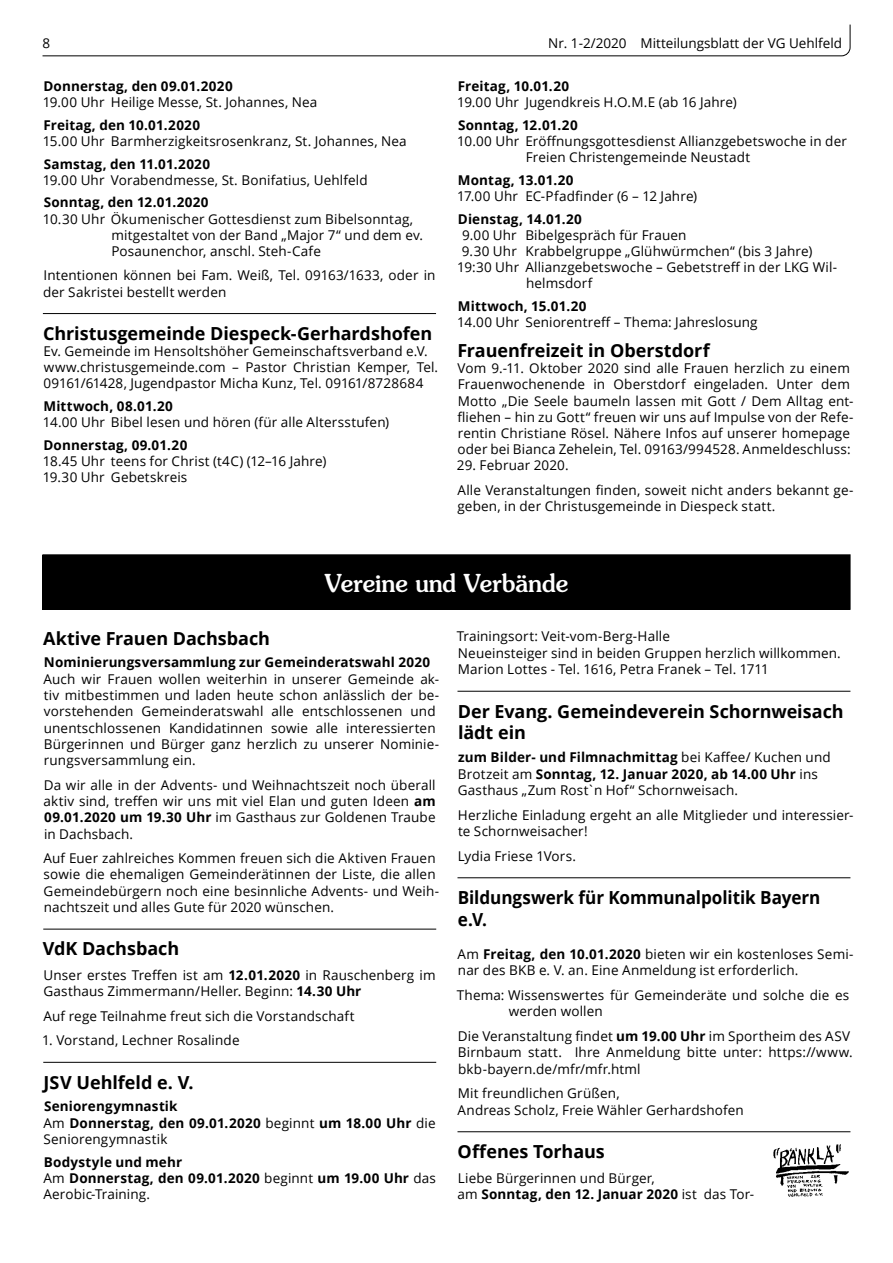
<style>
.page{position:relative;width:893px;height:1263px;background:#fff}
.page>*{position:absolute;margin:0;border:0;box-sizing:border-box;transform-origin:0 0}
.t1{font:500 24.75px "Souvenir";color:#fff;scale:.95 1}
.t2{font:700 18px/21.8px "Open Sans";letter-spacing:-.005em;color:#000}
.t3{font:700 18px/21.8px "Open Sans";letter-spacing:-.005em;color:#000;scale:.95 1}
.t4{font:13.5px/16.4px "Open Sans";letter-spacing:.01em;color:#000}
.t5{font:700 13.5px/16.4px "Open Sans";letter-spacing:.015em;color:#000}
.s1{font-weight:700}
.s2{font-weight:400}
</style>
<div class="page">
<svg style="left:42px;top:24px;width:809px;height:33px"></svg>
<hr style="left:43px;top:313px;width:393px;height:1px;background:#000">
<div style="left:43px;top:555px;width:807px;height:54px;background:#000"></div>
<div style="left:43px;top:554px;width:807px;height:56px;border:1px solid #000"></div>
<hr style="left:43px;top:929px;width:393px;height:1px;background:#000">
<hr style="left:43px;top:1062px;width:393px;height:1px;background:#000">
<hr style="left:457px;top:691px;width:393px;height:1px;background:#000">
<hr style="left:457px;top:877px;width:393px;height:1px;background:#000">
<hr style="left:457px;top:1131px;width:393px;height:1px;background:#000">
<img style="left:773px;top:1144px;width:76px;height:53px">
<p class="t4" style="left:43px;top:34px;width:9px">8</p>
<p class="t4" style="left:548px;top:34px;width:295px">Nr. 1-2/2020 Mitteilungsblatt der VG Uehlfeld</p>
<p class="t5" style="left:43px;top:78px;width:191px">Donnerstag, den 09.01.2020</p>
<p class="t4" style="left:43px;top:94px;width:276px">19.00 Uhr Heilige Messe, St. Johannes, Nea</p>
<p class="t5" style="left:43px;top:116px;width:158px">Freitag, den 10.01.2020</p>
<p class="t4" style="left:43px;top:133px;width:365px">15.00 Uhr Barmherzigkeitsrosenkranz, St. Johannes, Nea</p>
<p class="t5" style="left:44px;top:155px;width:168px">Samstag, den 11.01.2020</p>
<p class="t4" style="left:43px;top:171px;width:326px">19.00 Uhr Vorabendmesse, St. Bonifatius, Uehlfeld</p>
<p class="t5" style="left:44px;top:194px;width:166px">Sonntag, den 12.01.2020</p>
<p class="t4" style="left:111px;top:210px;width:313px;text-indent:-68px">10.30 Uhr Ökumenischer Gottesdienst zum Bibelsonntag, mitgestaltet von der Band „Major 7“ und dem ev.<br>Posaunenchor, anschl. Steh-Cafe</p>
<p class="t4" style="left:43px;top:267px;width:394px">Intentionen können bei Fam. Weiß, Tel. 09163/1633, oder in der Sakristei bestellt werden</p>
<h2 class="t2" style="left:43px;top:322px;width:391px">Christusgemeinde Diespeck-Gerhardshofen</h2>
<p class="t4" style="left:43px;top:343px;width:396px">Ev. Gemeinde im Hensoltshöher Gemeinschaftsverband e.V. www.christusgemeinde.com – Pastor Christian Kemper, Tel.<br>09161/61428, Jugendpastor Micha Kunz, Tel. 09161/8728684</p>
<p class="t5" style="left:43px;top:398px;width:131px">Mittwoch, 08.01.20</p>
<p class="t4" style="left:43px;top:414px;width:348px">14.00 Uhr Bibel lesen und hören (für alle Altersstufen)</p>
<p class="t5" style="left:43px;top:436px;width:145px">Donnerstag, 09.01.20</p>
<p class="t4" style="left:43px;top:453px;width:285px">18.45 Uhr teens for Christ (t4C) (12–16 Jahre)<br>19.30 Uhr Gebetskreis</p>
<p class="t5" style="left:458px;top:78px;width:113px">Freitag, 10.01.20</p>
<p class="t4" style="left:457px;top:94px;width:281px">19.00 Uhr Jugendkreis H.O.M.E (ab 16 Jahre)</p>
<p class="t5" style="left:458px;top:116px;width:121px">Sonntag, 12.01.20</p>
<p class="t4" style="left:526px;top:133px;width:323px;text-indent:-68px">10.00 Uhr Eröffnungsgottesdienst Allianzgebetswoche in der<br>Freien Christengemeinde Neustadt</p>
<p class="t5" style="left:458px;top:171px;width:117px">Montag, 13.01.20</p>
<p class="t4" style="left:457px;top:188px;width:241px">17.00 Uhr EC-Pfadfinder (6 – 12 Jahre)</p>
<p class="t5" style="left:458px;top:210px;width:126px">Dienstag, 14.01.20</p>
<p class="t4" style="left:462px;top:226px;width:226px">9.00 Uhr Bibelgespräch für Frauen</p>
<p class="t4" style="left:462px;top:243px;width:352px">9.30 Uhr Krabbelgruppe „Glühwürmchen“ (bis 3 Jahre)</p>
<p class="t4" style="left:457px;top:259px;width:381px">19:30 Uhr Allianzgebetswoche – Gebetstreff in der LKG Wil-</p>
<p class="t4" style="left:526px;top:275px;width:68px">helmsdorf</p>
<p class="t5" style="left:458px;top:298px;width:130px">Mittwoch, 15.01.20</p>
<p class="t4" style="left:457px;top:314px;width:302px">14.00 Uhr Seniorentreff – Thema: Jahreslosung</p>
<h2 class="t2" style="left:457px;top:339px;width:254px">Frauenfreizeit in Oberstdorf</h2>
<p class="t4" style="left:457px;top:360px;width:397px">Vom 9.-11. Oktober 2020 sind alle Frauen herzlich zu einem Frauenwochenende in Oberstdorf eingeladen. Unter dem Motto „Die Seele baumeln lassen mit Gott / Dem Alltag ent&shy;fliehen – hin zu Gott“ freuen wir uns auf Impulse von der Refe&shy;rentin Christiane Rösel. Nähere Infos auf unserer homepage oder bei Bianca Zehelein, Tel. 09163/994528. Anmeldeschluss:</p>
<p class="t4" style="left:457px;top:453px;width:398px;line-height:24.3px">29. Februar 2020.<br>Alle Veranstaltungen finden, soweit nicht anders bekannt ge-</p>
<p class="t4" style="left:458px;top:497px;width:319px">geben, in der Christusgemeinde in Diespeck statt.</p>
<h1 class="t1" style="left:325px;top:568px;width:258px">Vereine und Verbände</h1>
<h2 class="t2" style="left:43px;top:627px;width:228px">Aktive Frauen Dachsbach</h2>
<p class="t5" style="left:44px;top:654px;width:388px">Nominierungsversammlung zur Gemeinderatswahl 2020</p>
<p class="t4" style="left:43px;top:670px;width:397px">Auch wir Frauen wollen weiterhin in unserer Gemeinde ak&shy;tiv mitbestimmen und laden heute schon anlässlich der be&shy;vorstehenden Gemeinderatswahl alle entschlossenen und unentschlossenen Kandidatinnen sowie alle interessierten Bürgerinnen und Bürger ganz herzlich zu unserer Nominie&shy;rungsversammlung ein.</p>
<p class="t4" style="left:43px;top:776px;width:394px;text-align:justify">Da wir alle in der Advents- und Weihnachtszeit noch überall aktiv sind, treffen wir uns mit viel Elan und guten Ideen <span class="s1">am 09.01.2020 um 19.30 Uhr</span> im Gasthaus zur Goldenen Traube in Dachsbach.</p>
<p class="t4" style="left:43px;top:850px;width:397px">Auf Euer zahlreiches Kommen freuen sich die Aktiven Frauen sowie die ehemaligen Gemeinderätinnen der Liste, die allen Gemeindebürgern noch eine besinnliche Advents- und Weih&shy;nachtszeit und alles Gute für 2020 wünschen.</p>
<h2 class="t2" style="left:43px;top:937px;width:138px">VdK Dachsbach</h2>
<p class="t4" style="left:44px;top:966px;width:394px">Unser erstes Treffen ist am <span class="s1">12.01.2020</span> in Rauschenberg im<br>Gasthaus Zimmermann/Heller. Beginn: <span class="s1">14.30 Uhr</span></p>
<p class="t4" style="left:43px;top:1007px;width:313px">Auf rege Teilnahme freut sich die Vorstandschaft</p>
<p class="t4" style="left:42px;top:1032px;width:199px">1. Vorstand, Lechner Rosalinde</p>
<h2 class="t2" style="left:44px;top:1071px;width:152px">JSV Uehlfeld e. V.</h2>
<p class="t5" style="left:43px;top:1098px;width:394px">Seniorengymnastik<br><span class="s2">Am</span> Donnerstag, den 09.01.2020 <span class="s2">beginnt</span> um 18.00 Uhr <span class="s2">die<br>Seniorengymnastik</span></p>
<p class="t5" style="left:43px;top:1153px;width:394px">Bodystyle und mehr<br><span class="s2">Am</span> Donnerstag, den 09.01.2020 <span class="s2">beginnt</span> um 19.00 Uhr <span class="s2">das<br>Aerobic-Training.</span></p>
<p class="t4" style="left:457px;top:628px;width:386px">Trainingsort: Veit-vom-Berg-Halle<br>Neueinsteiger sind in beiden Gruppen herzlich willkommen.<br>Marion Lottes - Tel. 1616, Petra Franek – Tel. 1711</p>
<h2 class="t2" style="left:458px;top:700px;width:387px">Der Evang. Gemeindeverein Schornweisach lädt ein</h2>
<p class="t4" style="left:458px;top:749px;width:374px"><span class="s1">zum Bilder- und Filmnachmittag</span> bei Kaffee/ Kuchen und<br>Brotzeit am <span class="s1">Sonntag, 12. Januar 2020, ab 14.00 Uhr</span> ins<br>Gasthaus „Zum Rost`n Hof“ Schornweisach.</p>
<p class="t4" style="left:458px;top:806px;width:397px">Herzliche Einladung ergeht an alle Mitglieder und interessier&shy;te Schornweisacher!</p>
<p class="t4" style="left:458px;top:847px;width:120px">Lydia Friese 1Vors.</p>
<h2 class="t3" style="left:458px;top:886px;width:383px">Bildungswerk für Kommunalpolitik Bayern e.V.</h2>
<p class="t4" style="left:458px;top:945px;width:397px">Am <span class="s1">Freitag, den 10.01.2020</span> bieten wir ein kostenloses Semi&shy;nar des BKB e. V. an. Eine Anmeldung ist erforderlich.</p>
<p class="t4" style="left:509px;top:986px;width:342px;text-indent:-52px">Thema: Wissenswertes für Gemeinderäte und solche die es werden wollen</p>
<p class="t4" style="left:458px;top:1027px;width:396px">Die Veranstaltung findet <span class="s1">um 19.00 Uhr</span> im Sportheim des ASV<br>Birnbaum statt. Ihre Anmeldung bitte unter: https://www. bkb-bayern.de/mfr/mfr.html</p>
<p class="t4" style="left:458px;top:1085px;width:288px">Mit freundlichen Grüßen,<br>Andreas Scholz, Freie Wähler Gerhardshofen</p>
<h2 class="t2" style="left:458px;top:1140px;width:149px">Offenes Torhaus</h2>
<p class="t4" style="left:458px;top:1169px;width:298px">Liebe Bürgerinnen und Bürger,<br>am <span class="s1">Sonntag, den 12. Januar 2020</span> ist das Tor-</p>
</div>
